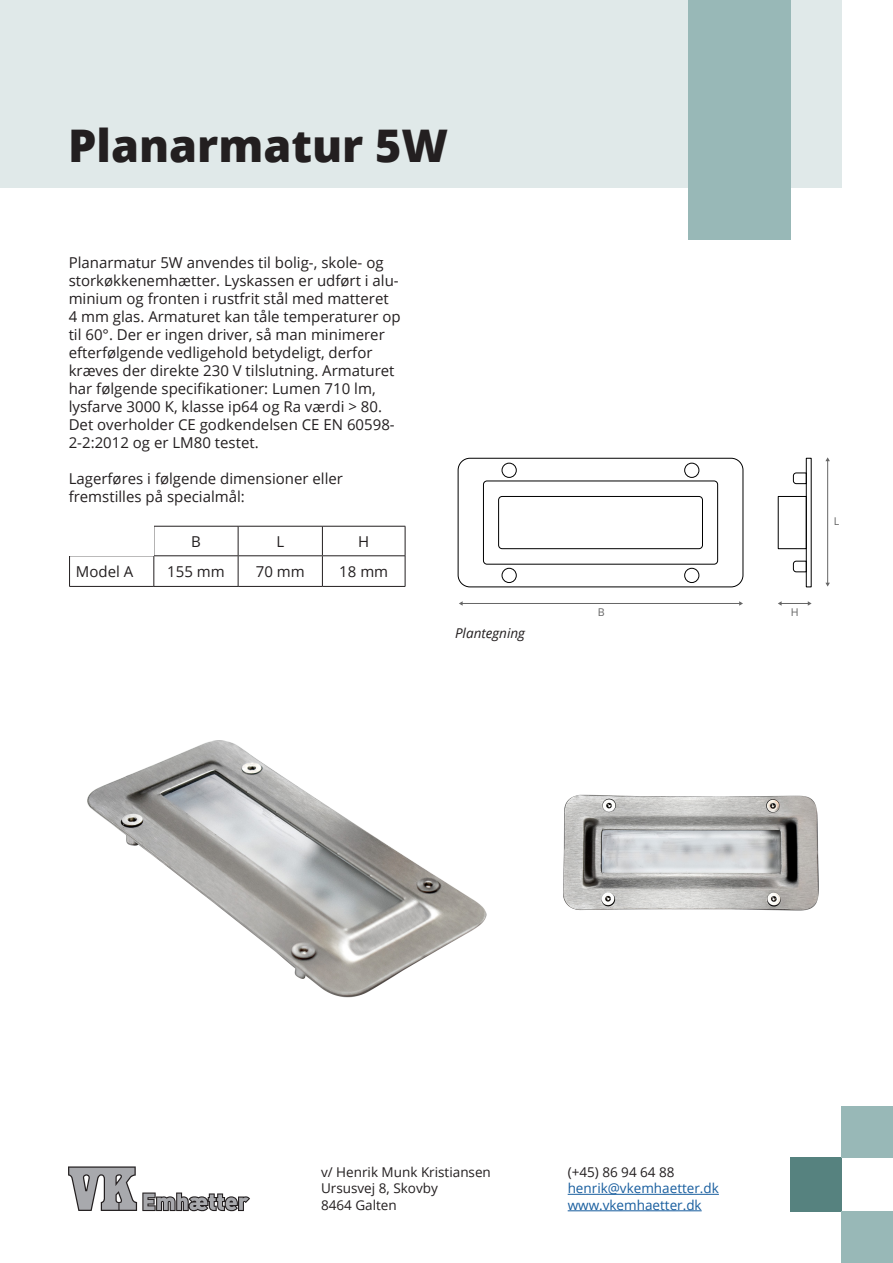
<style>
.page{position:relative;width:893px;height:1263px;background:#fff}
.page>*{position:absolute;margin:0;border:0;box-sizing:border-box;transform-origin:0 0}
.Rubrik_stor{font:800 45px "Open Sans";color:#231f20}
.Brød{font:15px/18px "Open Sans";color:#231f20}
.t1{font:13.5px/16.5px "Open Sans";color:#231f20}
.t2{font:13.5px/16.5px "Open Sans";color:#175d9e}
.Billedtekst{font:italic 13.5px "Open Sans";color:#231f20}
.t3{font:10.65px "Open Sans";color:#666}
</style>
<div class="page">
<div style="left:0;top:0;width:842px;height:188px;background:#e0e9e9"></div>
<div style="left:791px;top:1158px;width:51px;height:54px;background:#56827f"></div>
<div style="left:842px;top:1212px;width:51px;height:51px;background:#98b8b7"></div>
<div style="left:842px;top:1107px;width:51px;height:51px;background:#98b8b7"></div>
<svg style="left:68px;top:1166px;width:182px;height:45px"></svg>
<hr style="left:568px;top:1194px;width:151px;height:1px;background:#175d9e">
<hr style="left:568px;top:1210px;width:134px;height:1px;background:#175d9e">
<div style="left:689px;top:0;width:102px;height:239px;background:#98b8b7"></div>
<img style="left:87px;top:740px;width:400px;height:258px">
<img style="left:563px;top:794px;width:256px;height:117px">
<div style="left:458px;top:458px;width:285px;height:129px;border:1px solid #000;border-radius:12px"></div>
<div style="left:483px;top:481px;width:235px;height:83px;border:1px solid #000;border-radius:4px"></div>
<div style="left:498px;top:496px;width:205px;height:53px;border:1px solid #000;border-radius:4px"></div>
<div style="left:778px;top:496px;width:28px;height:53px;border:1px solid #000"></div>
<svg style="left:793px;top:561px;width:13px;height:11px"></svg>
<svg style="left:793px;top:472px;width:13px;height:12px"></svg>
<div style="left:502px;top:463px;width:14px;height:15px;border:1px solid #000;border-radius:50%"></div>
<div style="left:684px;top:463px;width:15px;height:15px;border:1px solid #000;border-radius:50%"></div>
<div style="left:502px;top:568px;width:14px;height:15px;border:1px solid #000;border-radius:50%"></div>
<div style="left:684px;top:568px;width:15px;height:15px;border:1px solid #000;border-radius:50%"></div>
<div style="left:806px;top:458px;width:5px;height:129px;border:1px solid #000"></div>
<hr style="left:462px;top:603px;width:278px;height:1px;background:#666">
<svg style="left:459px;top:601px;width:4px;height:5px"></svg>
<svg style="left:778px;top:601px;width:34px;height:5px"></svg>
<hr style="left:827px;top:461px;width:1px;height:122px;background:#666">
<svg style="left:825px;top:457px;width:5px;height:4px"></svg>
<hr style="left:69px;top:526px;width:1px;height:30px;background:#231f20">
<hr style="left:154px;top:526px;width:84px;height:1px;background:#231f20">
<hr style="left:238px;top:526px;width:84px;height:1px;background:#231f20">
<svg style="left:238px;top:526px;width:1px;height:29px"></svg>
<hr style="left:322px;top:526px;width:83px;height:1px;background:#231f20">
<svg style="left:322px;top:526px;width:1px;height:29px"></svg>
<hr style="left:405px;top:526px;width:1px;height:30px;background:#231f20">
<hr style="left:69px;top:556px;width:1px;height:30px;background:#231f20">
<hr style="left:238px;top:556px;width:1px;height:30px;background:#231f20">
<hr style="left:322px;top:556px;width:1px;height:30px;background:#231f20">
<hr style="left:405px;top:556px;width:1px;height:30px;background:#231f20">
<hr style="left:69px;top:586px;width:85px;height:1px;background:#231f20">
<hr style="left:154px;top:586px;width:84px;height:1px;background:#231f20">
<hr style="left:238px;top:586px;width:84px;height:1px;background:#231f20">
<hr style="left:322px;top:586px;width:83px;height:1px;background:#231f20">
<hr style="left:70px;top:555px;width:84px;height:1px;background:#231f20">
<hr style="left:154px;top:555px;width:84px;height:1px;background:#231f20">
<hr style="left:153px;top:556px;width:1px;height:30px;background:#231f20">
<hr style="left:238px;top:555px;width:84px;height:1px;background:#231f20">
<hr style="left:322px;top:555px;width:83px;height:1px;background:#231f20">
<div style="left:68px;top:524px;width:85px;height:31px;background:#fff"></div>
<p class="Rubrik_stor" style="left:68px;top:111px;width:382px">Planarmatur 5W</p>
<p class="Brød" style="left:69px;top:253px;width:333px">Planarmatur 5W anvendes til bolig-, skole- og storkøkkenemhætter. Lyskassen er udført i alu&shy;minium og fronten i rustfrit stål med matteret 4 mm glas. Armaturet kan tåle temperaturer op til 60°. Der er ingen driver, så man minimerer efterfølgende vedligehold betydeligt, derfor kræves der direkte 230 V tilslutning. Armaturet har følgende specifikationer: Lumen 710 lm, lysfarve 3000 K, klasse ip64 og Ra værdi &gt; 80.<br>Det overholder CE godkendelsen CE EN 60598- 2-2:2012 og er LM80 testet.</p>
<p class="Brød" style="left:69px;top:469px;width:276px">Lagerføres i følgende dimensioner eller fremstilles på specialmål:</p>
<p class="Brød" style="left:191px;top:532px;width:11px">B</p>
<p class="Brød" style="left:276px;top:532px;width:9px">L</p>
<p class="Brød" style="left:358px;top:532px;width:13px">H</p>
<p class="Brød" style="left:76px;top:562px;width:59px">Model A</p>
<p class="Brød" style="left:167px;top:562px;width:59px">155 mm</p>
<p class="Brød" style="left:256px;top:562px;width:50px">70 mm</p>
<p class="Brød" style="left:339px;top:562px;width:50px">18 mm</p>
<p class="Billedtekst" style="left:455px;top:624px;width:72px">Plantegning</p>
<p class="t3" style="left:598px;top:605px;width:8px">B</p>
<p class="t3" style="left:791px;top:605px;width:9px">H</p>
<p class="t3" style="left:834px;top:514px;width:7px">L</p>
<p class="t1" style="left:321px;top:1163px;width:171px">v/ Henrik Munk Kristiansen<br>Ursusvej 8, Skovby<br>8464 Galten</p>
<p class="t1" style="left:568px;top:1163px;width:108px">(+45) 86 94 64 88</p>
<p class="t2" style="left:568px;top:1180px;width:153px">henrik@vkemhaetter.dk www.vkemhaetter.dk</p>
</div>
